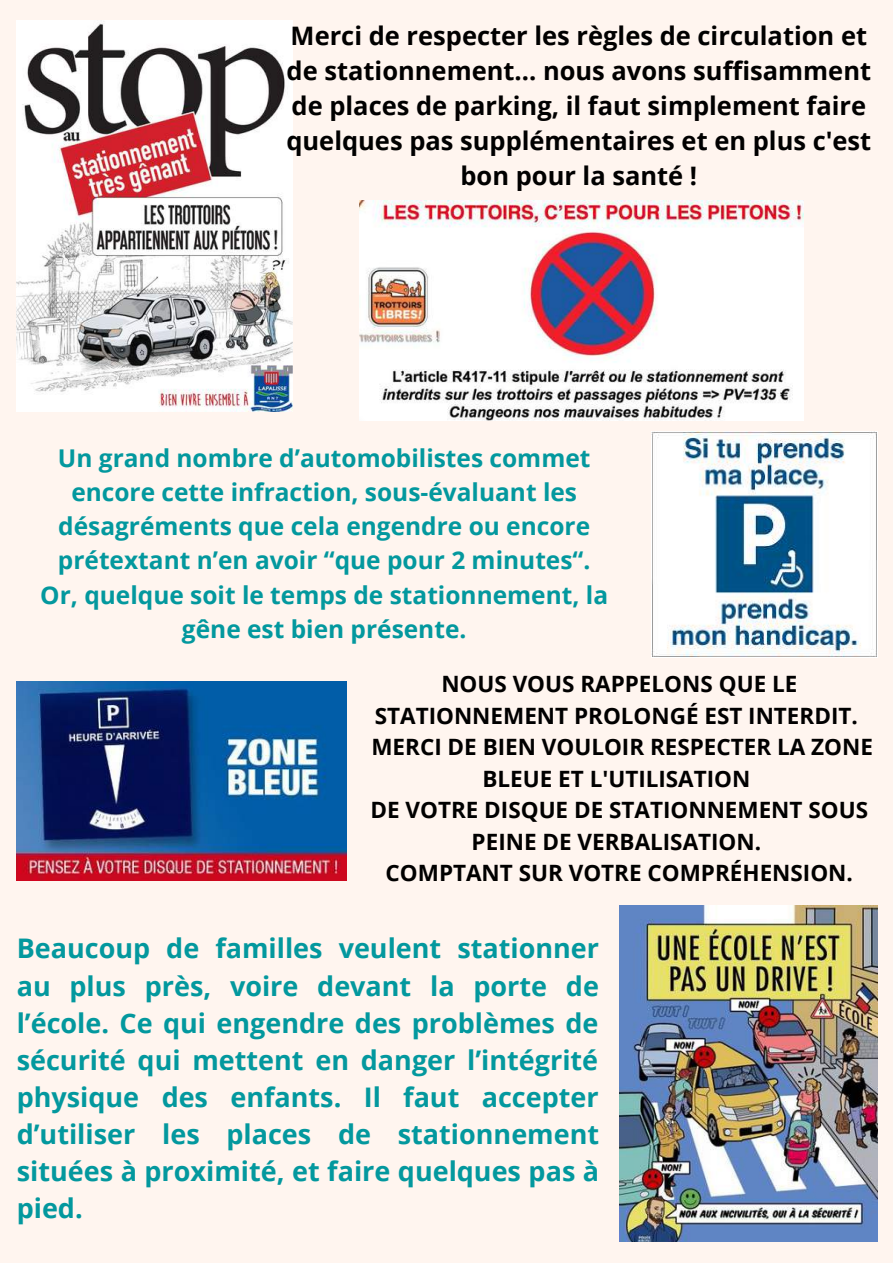
<style>
.page{position:relative;width:893px;height:1264px;background:#fff}
.page>*{position:absolute;margin:0;border:0;box-sizing:border-box;transform-origin:0 0}
.t1{font:700 27px/37px "Open Sans";color:#03989e;text-align:justify}
.t2{font:700 25.5px/34.8px "Open Sans";color:#000;text-align:center}
.t3{font:700 24.45px/34px "Open Sans";color:#03989e;text-align:center}
.t4{font:700 22.5px/31.5px "Open Sans";color:#000;text-align:center}
</style>
<div class="page">
<div style="left:0;top:0;width:892px;height:1262px;background:#fff5ef"></div>
<img style="left:17px;top:21px;width:275px;height:390px">
<img style="left:651px;top:431px;width:226px;height:226px">
<img style="left:17px;top:681px;width:329px;height:199px">
<img style="left:619px;top:905px;width:258px;height:335px">
<img style="left:359px;top:200px;width:444px;height:221px">
<p class="t2" style="left:286px;top:18px;width:586px">Merci de respecter les règles de circulation et de stationnement... nous avons suffisamment de places de parking, il faut simplement faire quelques pas supplémentaires et en plus c'est bon pour la santé !</p>
<p class="t3" style="left:40px;top:440px;width:569px">Un grand nombre d’automobilistes commet encore cette infraction, sous-évaluant les désagréments que cela engendre ou encore prétextant n’en avoir “que pour 2 minutes“.<br>Or, quelque soit le temps de stationnement, la gêne est bien présente.</p>
<p class="t4" style="left:370px;top:667px;width:504px">NOUS VOUS RAPPELONS QUE LE<br>STATIONNEMENT PROLONGÉ EST INTERDIT.<br>MERCI DE BIEN VOULOIR RESPECTER LA ZONE<br>BLEUE ET L'UTILISATION<br>DE VOTRE DISQUE DE STATIONNEMENT SOUS<br>PEINE DE VERBALISATION.<br>COMPTANT SUR VOTRE COMPRÉHENSION.</p>
<p class="t1" style="left:17px;top:929px;width:584px">Beaucoup de familles veulent stationner au plus près, voire devant la porte de l’école. Ce qui engendre des problèmes de sécurité qui mettent en danger l’intégrité physique des enfants. Il faut accepter d’utiliser les places de stationnement situées à proximité, et faire quelques pas à pied.</p>
</div>
